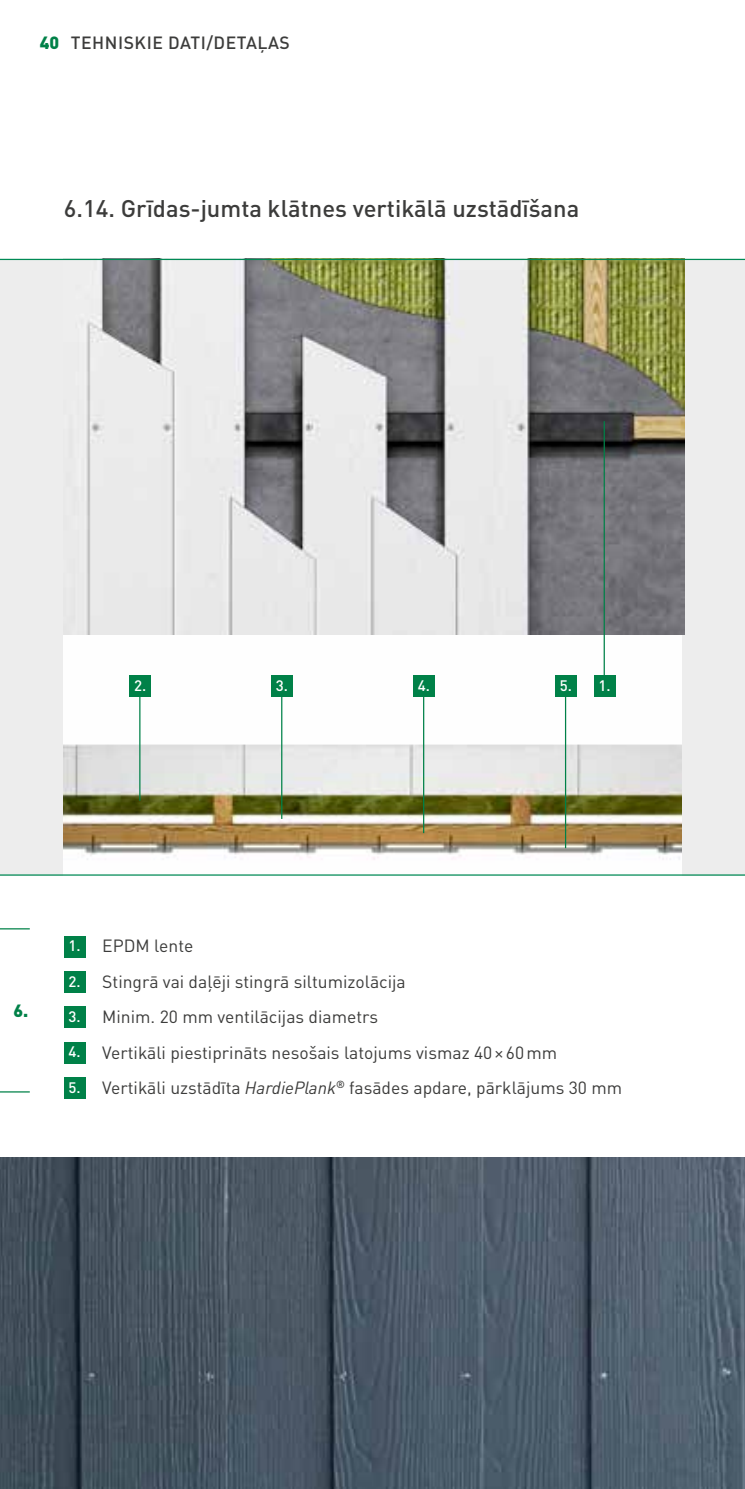
<style>
.page{position:relative;width:745px;height:1489px;background:#fff}
.page>*{position:absolute;margin:0;border:0;box-sizing:border-box;transform-origin:0 0}
.t1{font:500 23.75px "DIN Pro";color:#3c3c3b}
.t2{font:17.5px "DIN Pro";color:#3c3c3b}
.t3{font:500 17.5px "DIN Pro";letter-spacing:.03em;color:#3c3c3b}
.t4{font:900 17.5px "DIN Pro";color:#008148}
.t5{font:500 15px "DIN Pro";color:#fff}
.s1{font-weight:900;color:#008148}
.s2{font-weight:500;font-size:15px;color:#fff}
.s3{font-style:italic}
</style>
<div class="page">
<div style="left:0;top:259px;width:744px;height:616px;background:#ededed"></div>
<img style="left:64px;top:634px;width:616px;height:240px">
<div style="left:64px;top:935px;width:21px;height:22px;background:#008148"></div>
<div style="left:64px;top:971px;width:21px;height:21px;background:#008148"></div>
<div style="left:64px;top:1006px;width:21px;height:22px;background:#008148"></div>
<div style="left:64px;top:1042px;width:21px;height:21px;background:#008148"></div>
<div style="left:64px;top:1077px;width:21px;height:21px;background:#008148"></div>
<hr style="left:0;top:874px;width:744px;height:1px;background:#008a55">
<img style="left:0;top:1157px;width:744px;height:331px">
<hr style="left:139px;top:694px;width:1px;height:106px;background:#008148">
<div style="left:129px;top:675px;width:22px;height:22px;background:#008148"></div>
<hr style="left:281px;top:694px;width:1px;height:125px;background:#008148">
<div style="left:271px;top:675px;width:21px;height:22px;background:#008148"></div>
<hr style="left:423px;top:694px;width:1px;height:139px;background:#008148">
<div style="left:413px;top:675px;width:21px;height:22px;background:#008148"></div>
<hr style="left:564px;top:694px;width:2px;height:154px;background:#008148">
<div style="left:555px;top:675px;width:21px;height:22px;background:#008148"></div>
<img style="left:64px;top:260px;width:620px;height:374px">
<hr style="left:0;top:259px;width:744px;height:1px;background:#008a55">
<hr style="left:603px;top:421px;width:1px;height:258px;background:#008148">
<div style="left:593px;top:675px;width:21px;height:22px;background:#008148"></div>
<hr style="left:0;top:928px;width:30px;height:1px;background:#008148">
<hr style="left:0;top:1091px;width:30px;height:1px;background:#008148">
<p class="t3" style="left:40px;top:28px;width:251px"><span class="s1">40</span> TEHNISKIE DATI/DETAĻAS</p>
<h1 class="t1" style="left:64px;top:189px;width:516px">6.14. Grīdas-jumta klātnes vertikālā uzstādīšana</h1>
<p class="t5" style="left:134px;top:673px;width:14px">2.</p>
<p class="t5" style="left:276px;top:673px;width:14px">3.</p>
<p class="t5" style="left:417px;top:673px;width:14px">4.</p>
<p class="t5" style="left:559px;top:673px;width:52px">5. 1.</p>
<p class="t4" style="left:13px;top:998px;width:16px">6.</p>
<p class="t2" style="left:68px;top:932px;width:126px"><span class="s2">1.</span> EPDM lente</p>
<p class="t2" style="left:68px;top:967px;width:339px"><span class="s2">2.</span> Stingrā vai daļēji stingrā siltumizolācija</p>
<p class="t2" style="left:68px;top:1002px;width:311px"><span class="s2">3.</span> Minim. 20 mm ventilācijas diametrs</p>
<p class="t2" style="left:68px;top:1038px;width:490px"><span class="s2">4.</span> Vertikāli piestiprināts nesošais latojums vismaz 40×60mm</p>
<p class="t2" style="left:68px;top:1073px;width:555px"><span class="s2">5.</span> Vertikāli uzstādīta <span class="s3">HardiePlank</span><sup>®</sup> fasādes apdare, pārklājums 30 mm</p>
</div>
